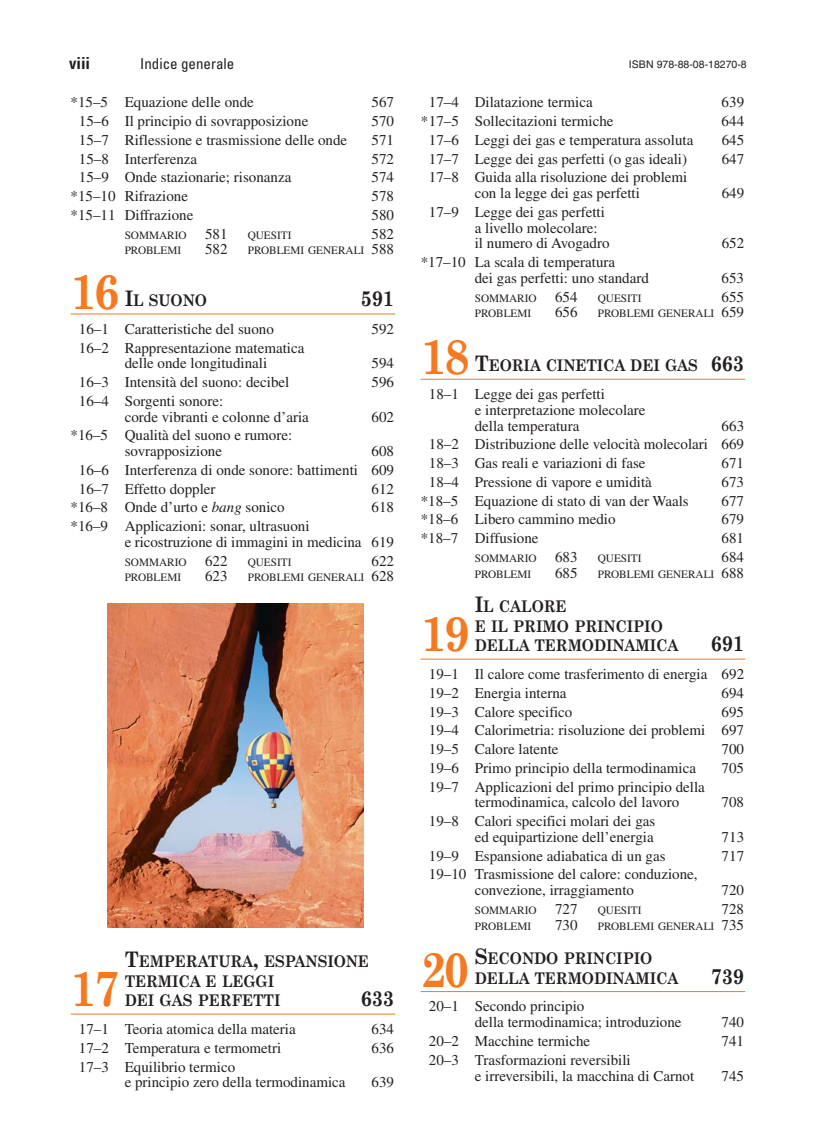
<style>
.page{position:relative;width:835px;height:1148px;background:#fff}
.page>*{position:absolute;margin:0;border:0;box-sizing:border-box;transform-origin:0 0}
.t1{font:700 49.5px "Century Schoolbook";letter-spacing:-.055em;color:#f47920;scale:.91 1}
.t2{font:700 21.45px "Century Schoolbook";letter-spacing:-.005em;color:#231f20;scale:.91 1}
.t3{font:700 16.05px/19.5px "Century Schoolbook";letter-spacing:-.01em;color:#231f20;scale:.91 1}
.t4{font:15px/15.8px "Times";color:#231f20}
.t5{font:condensed 15px "Univers";color:#231f20}
.t6{font:11.25px "Times";color:#231f20}
.t7{font:10.5px "Helvetica";color:#231f20}
.s1{font-weight:700;font-size:16.5px}
.s2{color:#fff}
.s3{font-size:15px}
.s4{font-size:21.45px}
.s5{font-style:italic}
</style>
<div class="page">
<svg style="left:70px;top:313px;width:676px;height:702px"></svg>
<p class="t5" style="left:69px;top:58px;width:167px"><span class="s1">viii</span><span class="s2">MMMM</span>Indice generale</p>
<p class="t7" style="left:628px;top:60px;width:119px">ISBN 978-88-08-18270-8</p>
<p class="t4" style="left:71px;top:96px;width:185px">*15–5 Equazione delle onde</p>
<p class="t4" style="left:371px;top:96px;width:24px">567</p>
<p class="t4" style="left:79px;top:114px;width:231px">15–6 Il principio di sovrapposizione</p>
<p class="t4" style="left:371px;top:114px;width:24px">570</p>
<p class="t4" style="left:79px;top:133px;width:270px">15–7 Riflessione e trasmissione delle onde</p>
<p class="t4" style="left:371px;top:133px;width:24px">571</p>
<p class="t4" style="left:79px;top:152px;width:120px">15–8 Interferenza</p>
<p class="t4" style="left:371px;top:152px;width:24px">572</p>
<p class="t4" style="left:79px;top:171px;width:214px">15–9 Onde stazionarie; risonanza</p>
<p class="t4" style="left:371px;top:171px;width:24px">574</p>
<p class="t4" style="left:71px;top:189px;width:119px">*15–10 Rifrazione</p>
<p class="t4" style="left:371px;top:189px;width:24px">578</p>
<p class="t4" style="left:71px;top:208px;width:124px">*15–11 Diffrazione</p>
<p class="t4" style="left:371px;top:208px;width:24px">580</p>
<p class="t6" style="left:125px;top:231px;width:104px">SOMMARIO <span class="s3">581</span></p>
<p class="t6" style="left:248px;top:231px;width:45px">QUESITI</p>
<p class="t4" style="left:371px;top:227px;width:24px">582</p>
<p class="t6" style="left:125px;top:246px;width:58px">PROBLEMI</p>
<p class="t4" style="left:205px;top:243px;width:24px">582</p>
<p class="t6" style="left:248px;top:246px;width:148px">PROBLEMI GENERALI <span class="s3">588</span></p>
<h1 class="t1" style="left:71px;top:260px;width:55px">16</h1>
<p class="t4" style="left:429px;top:96px;width:165px">17–4 Dilatazione termica</p>
<p class="t4" style="left:721px;top:96px;width:24px">639</p>
<p class="t4" style="left:420px;top:114px;width:194px">*17–5 Sollecitazioni termiche</p>
<p class="t4" style="left:721px;top:114px;width:24px">644</p>
<p class="t4" style="left:429px;top:133px;width:266px">17–6 Leggi dei gas e temperatura assoluta</p>
<p class="t4" style="left:721px;top:133px;width:24px">645</p>
<p class="t4" style="left:429px;top:152px;width:259px">17–7 Legge dei gas perfetti (o gas ideali)</p>
<p class="t4" style="left:721px;top:152px;width:24px">647</p>
<p class="t4" style="left:429px;top:171px;width:260px;text-align:center">17–8 Guida alla risoluzione dei problemi con la legge dei gas perfetti</p>
<p class="t4" style="left:721px;top:186px;width:24px">649</p>
<p class="t4" style="left:474px;top:205px;width:136px;text-indent:-46px">17–9 Legge dei gas perfetti a livello molecolare: il numero di Avogadro</p>
<p class="t4" style="left:721px;top:237px;width:24px">652</p>
<p class="t4" style="left:474px;top:255px;width:176px;text-indent:-54px">*17–10 La scala di temperatura<br>dei gas perfetti: uno standard</p>
<p class="t4" style="left:721px;top:271px;width:24px">653</p>
<p class="t3" style="left:125px;top:290px;width:92px"><span class="s4">I</span>L SUONO</p>
<h2 class="t2" style="left:360px;top:285px;width:38px">591</h2>
<p class="t4" style="left:79px;top:322px;width:196px">16–1 Caratteristiche del suono</p>
<p class="t4" style="left:371px;top:322px;width:24px">592</p>
<p class="t4" style="left:79px;top:341px;width:227px;text-align:center">16–2 Rappresentazione matematica delle onde longitudinali</p>
<p class="t6" style="left:474px;top:294px;width:104px">SOMMARIO <span class="s3">654</span></p>
<p class="t6" style="left:597px;top:294px;width:45px">QUESITI</p>
<p class="t4" style="left:721px;top:290px;width:24px">655</p>
<p class="t6" style="left:474px;top:309px;width:58px">PROBLEMI</p>
<p class="t4" style="left:555px;top:306px;width:24px">656</p>
<p class="t6" style="left:597px;top:309px;width:148px">PROBLEMI GENERALI <span class="s3">659</span></p>
<h1 class="t1" style="left:420px;top:325px;width:55px">18</h1>
<p class="t3" style="left:474px;top:355px;width:297px"><span class="s4">T</span>EORIA CINETICA DEI GAS <span class="s4">663</span></p>
<p class="t4" style="left:474px;top:387px;width:172px;text-indent:-46px">18–1 Legge dei gas perfetti<br>e interpretazione molecolare della temperatura</p>
<p class="t4" style="left:371px;top:357px;width:24px">594</p>
<p class="t4" style="left:79px;top:375px;width:212px">16–3 Intensità del suono: decibel</p>
<p class="t4" style="left:371px;top:375px;width:24px">596</p>
<p class="t4" style="left:125px;top:394px;width:186px;text-indent:-46px">16–4 Sorgenti sonore:<br>corde vibranti e colonne d’aria</p>
<p class="t4" style="left:371px;top:410px;width:24px">602</p>
<p class="t4" style="left:429px;top:417px;width:316px;line-height:18.8px;text-align:justify;text-indent:292px">663<br>18–2 Distribuzione delle velocità molecolari 669<br>18–3 Gas reali e variazioni di fase</p>
<p class="t4" style="left:125px;top:429px;width:169px;text-indent:-54px">*16–5 Qualità del suono e rumore: sovrapposizione</p>
<p class="t4" style="left:79px;top:443px;width:316px;line-height:18.8px;text-align:justify;text-indent:292px">608<br>16–6 Interferenza di onde sonore: battimenti 609<br>16–7 Effetto doppler</p>
<p class="t4" style="left:721px;top:456px;width:24px">671</p>
<p class="t4" style="left:429px;top:475px;width:224px">18–4 Pressione di vapore e umidità</p>
<p class="t4" style="left:721px;top:475px;width:24px">673</p>
<p class="t4" style="left:420px;top:494px;width:269px">*18–5 Equazione di stato di van der Waals</p>
<p class="t4" style="left:721px;top:494px;width:24px">677</p>
<p class="t4" style="left:420px;top:513px;width:196px">*18–6 Libero cammino medio</p>
<p class="t4" style="left:721px;top:513px;width:24px">679</p>
<p class="t4" style="left:420px;top:531px;width:119px">*18–7 Diffusione</p>
<p class="t4" style="left:721px;top:531px;width:24px">681</p>
<p class="t6" style="left:474px;top:554px;width:104px">SOMMARIO <span class="s3">683</span></p>
<p class="t6" style="left:597px;top:554px;width:45px">QUESITI</p>
<p class="t4" style="left:721px;top:550px;width:24px">684</p>
<p class="t6" style="left:474px;top:570px;width:58px">PROBLEMI</p>
<p class="t4" style="left:555px;top:566px;width:24px">685</p>
<p class="t6" style="left:597px;top:570px;width:148px">PROBLEMI GENERALI <span class="s3">688</span></p>
<h1 class="t1" style="left:420px;top:602px;width:55px">19</h1>
<p class="t4" style="left:371px;top:482px;width:24px">612</p>
<p class="t4" style="left:71px;top:501px;width:215px">*16–8 Onde d’urto e <span class="s5">bang</span> sonico</p>
<p class="t4" style="left:371px;top:501px;width:24px">618</p>
<p class="t4" style="left:125px;top:519px;width:271px;text-indent:-54px">*16–9 Applicazioni: sonar, ultrasuoni<br>e ricostruzione di immagini in medicina 619</p>
<p class="t6" style="left:125px;top:558px;width:104px">SOMMARIO <span class="s3">622</span></p>
<p class="t6" style="left:248px;top:558px;width:45px">QUESITI</p>
<p class="t4" style="left:371px;top:554px;width:24px">622</p>
<p class="t6" style="left:125px;top:573px;width:58px">PROBLEMI</p>
<p class="t4" style="left:205px;top:570px;width:24px">623</p>
<p class="t6" style="left:248px;top:573px;width:148px">PROBLEMI GENERALI <span class="s3">628</span></p>
<p class="t3" style="left:474px;top:596px;width:225px"><span class="s4">I</span>L CALORE<br>E IL PRIMO PRINCIPIO<br>DELLA TERMODINAMICA</p>
<h2 class="t2" style="left:710px;top:630px;width:38px">691</h2>
<p class="t4" style="left:429px;top:666px;width:316px;line-height:18.8px">19–1 Il calore come trasferimento di energia 692<br>19–2 Energia interna</p>
<p class="t4" style="left:721px;top:686px;width:24px">694</p>
<p class="t4" style="left:429px;top:703px;width:316px;line-height:18.8px;text-align:justify;text-indent:292px">695<br>19–4 Calorimetria: risoluzione dei problemi 697<br>19–5 Calore latente</p>
<p class="t4" style="left:429px;top:705px;width:145px">19–3 Calore specifico</p>
<p class="t4" style="left:721px;top:742px;width:24px">700</p>
<p class="t4" style="left:429px;top:761px;width:268px">19–6 Primo principio della termodinamica</p>
<p class="t4" style="left:721px;top:761px;width:24px">705</p>
<p class="t4" style="left:474px;top:780px;width:231px;text-indent:-46px">19–7 Applicazioni del primo principio della termodinamica, calcolo del lavoro</p>
<p class="t4" style="left:721px;top:795px;width:24px">708</p>
<p class="t4" style="left:429px;top:814px;width:228px;text-align:right">19–8 Calori specifici molari dei gas ed equipartizione dell’energia</p>
<p class="t4" style="left:721px;top:830px;width:24px">713</p>
<p class="t4" style="left:429px;top:849px;width:238px">19–9 Espansione adiabatica di un gas</p>
<p class="t4" style="left:721px;top:849px;width:24px">717</p>
<p class="t4" style="left:474px;top:867px;width:224px;text-indent:-46px">19–10 Trasmissione del calore: conduzione, convezione, irraggiamento</p>
<p class="t4" style="left:721px;top:883px;width:24px">720</p>
<p class="t3" style="left:125px;top:951px;width:270px"><span class="s4">T</span>EMPERATURA<span class="s4">,</span> ESPANSIONE<br>TERMICA E LEGGI<br>DEI GAS PERFETTI</p>
<h1 class="t1" style="left:71px;top:957px;width:55px">17</h1>
<h2 class="t2" style="left:360px;top:985px;width:38px">633</h2>
<p class="t4" style="left:79px;top:1022px;width:218px">17–1 Teoria atomica della materia</p>
<p class="t4" style="left:371px;top:1022px;width:24px">634</p>
<p class="t4" style="left:79px;top:1041px;width:204px">17–2 Temperatura e termometri</p>
<p class="t4" style="left:371px;top:1041px;width:24px">636</p>
<p class="t4" style="left:125px;top:1059px;width:222px;text-indent:-46px">17–3 Equilibrio termico<br>e principio zero della termodinamica</p>
<p class="t4" style="left:371px;top:1075px;width:24px">639</p>
<p class="t6" style="left:474px;top:906px;width:104px">SOMMARIO <span class="s3">727</span></p>
<p class="t6" style="left:597px;top:906px;width:45px">QUESITI</p>
<p class="t4" style="left:721px;top:902px;width:24px">728</p>
<p class="t6" style="left:474px;top:921px;width:58px">PROBLEMI</p>
<p class="t4" style="left:555px;top:918px;width:24px">730</p>
<p class="t6" style="left:597px;top:921px;width:148px">PROBLEMI GENERALI <span class="s3">735</span></p>
<h1 class="t1" style="left:420px;top:937px;width:55px">20</h1>
<p class="t3" style="left:474px;top:948px;width:225px"><span class="s4">S</span>ECONDO PRINCIPIO<br>DELLA TERMODINAMICA</p>
<p class="t4" style="left:474px;top:999px;width:208px;text-indent:-46px">20–1 Secondo principio<br>della termodinamica; introduzione</p>
<h2 class="t2" style="left:710px;top:962px;width:38px">739</h2>
<p class="t4" style="left:721px;top:1015px;width:24px">740</p>
<p class="t4" style="left:429px;top:1034px;width:163px">20–2 Macchine termiche</p>
<p class="t4" style="left:721px;top:1034px;width:24px">741</p>
<p class="t4" style="left:474px;top:1053px;width:221px;text-indent:-46px">20–3 Trasformazioni reversibili<br>e irreversibili, la macchina di Carnot</p>
<p class="t4" style="left:721px;top:1068px;width:24px">745</p>
</div>
